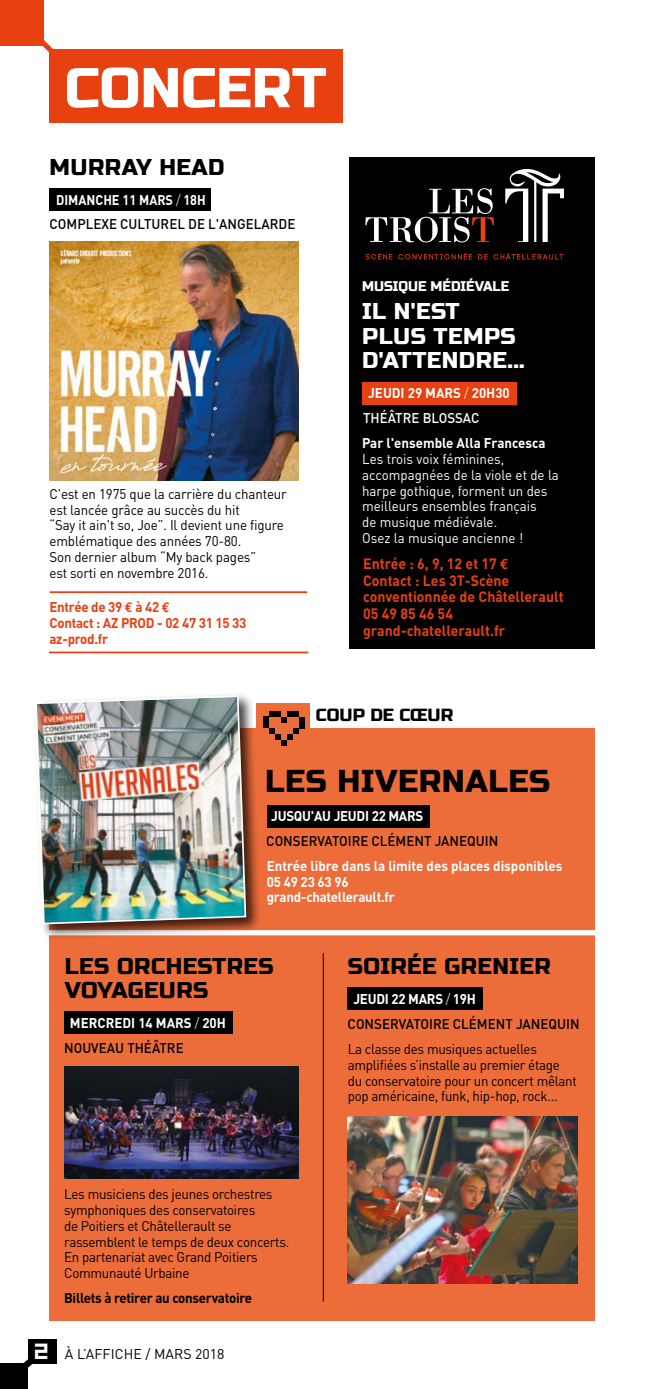
<style>
.page{position:relative;width:645px;height:1389px;background:#fff}
.page>*{position:absolute;margin:0;border:0;box-sizing:border-box;transform-origin:0 0}
.t1{font:56px "Russo One";color:#fff}
.t2{font:31.5px "Russo One";letter-spacing:.02em;color:#000}
.t3{font:22.75px/24.5px "Russo One";letter-spacing:.02em;color:#000}
.t4{font:22.75px/24.5px "Russo One";letter-spacing:.02em;color:#fff}
.t5{font:17.5px "Russo One";color:#000}
.t6{font:700 14.88px/16.6px "DIN";color:#e74011;scale:.95 1}
.t7{font:14px/15.8px "DIN";letter-spacing:-.02em;color:#000;scale:.95 1}
.t8{font:14px/15.8px "DIN";color:#fff;scale:.95 1}
.t9{font:700 14px/15.8px "DIN";color:#fff;scale:.95 1}
.t10{font:500 14px "DIN";color:#000;scale:.95 1}
.t11{font:700 14px/15.8px "DIN";letter-spacing:-.02em;color:#e74011;scale:.95 1}
.t12{font:700 14px "DIN";letter-spacing:-.02em;color:#fff;scale:.95 1}
.t13{font:700 14px "DIN";letter-spacing:-.02em;color:#000;scale:.95 1}
.t14{font:14px "DIN";letter-spacing:.005em;color:#000}
.t15{font:700 14px "DIN";color:#fff;scale:.9 1}
.t16{font:14px "Russo One";color:#fff;scale:.95 1}
.t17{font:500 14px "DIN";color:#fff;scale:.95 1}
.s1{font-weight:300}
.s2{font-family:"Euro Mono"}
.s3{font-family:"Symtext";font-size:21px;color:#fff}
</style>
<div class="page">
<div style="left:349px;top:157px;width:246px;height:491px;background:#000"></div>
<div style="left:28px;top:1339px;width:28px;height:25px;background:#000"></div>
<div style="left:0;top:1364px;width:27px;height:25px;background:#000"></div>
<svg style="left:11px;top:1359px;width:22px;height:20px"></svg>
<div style="left:0;top:0;width:44px;height:45px;background:#e74011"></div>
<div style="left:50px;top:50px;width:293px;height:73px;background:#e74011"></div>
<svg style="left:30px;top:40px;width:31px;height:21px"></svg>
<div style="left:50px;top:188px;width:161px;height:23px;background:#000"></div>
<img style="left:50px;top:241px;width:249px;height:239px">
<div style="left:50px;top:728px;width:545px;height:592px;background:#ed6d3a"></div>
<div style="left:267px;top:805px;width:163px;height:23px;background:#000"></div>
<div style="left:64px;top:1012px;width:169px;height:22px;background:#000"></div>
<div style="left:348px;top:987px;width:135px;height:23px;background:#000"></div>
<div style="left:256px;top:703px;width:54px;height:49px;background:#ed6d3a"></div>
<div style="left:287px;top:711px;width:12px;height:6px;background:#000"></div>
<div style="left:269px;top:711px;width:12px;height:5px;background:#000"></div>
<div style="left:263px;top:716px;width:6px;height:12px;background:#000"></div>
<div style="left:299px;top:717px;width:6px;height:11px;background:#000"></div>
<svg style="left:269px;top:717px;width:30px;height:29px"></svg>
<img style="left:64px;top:1066px;width:235px;height:113px">
<hr style="left:323px;top:953px;width:1px;height:349px;background:#000">
<div style="left:30px;top:930px;width:584px;height:5px;background:#fff"></div>
<div style="left:32px;top:692px;width:230px;height:248px;background:#000;opacity:.75"></div>
<img style="left:34px;top:694px;width:213px;height:231px">
<hr style="left:50px;top:591px;width:257px;height:2px;background:#e74011">
<hr style="left:49px;top:652px;width:259px;height:1px;background:#e74011">
<div style="left:362px;top:382px;width:155px;height:22px;background:#e74011"></div>
<svg style="left:365px;top:188px;width:129px;height:54px"></svg>
<svg style="left:505px;top:169px;width:59px;height:73px"></svg>
<svg style="left:366px;top:253px;width:26px;height:7px"></svg>
<svg style="left:398px;top:253px;width:74px;height:7px"></svg>
<svg style="left:478px;top:253px;width:85px;height:7px"></svg>
<img style="left:348px;top:1117px;width:229px;height:166px">
<h1 class="t1" style="left:65px;top:55px;width:263px">CONCERT</h1>
<h3 class="t3" style="left:50px;top:155px;width:176px">MURRAY HEAD</h3>
<p class="t15" style="left:56px;top:191px;width:168px">DIMANCHE 11 MARS <span class="s1">/</span> 18H</p>
<p class="t10" style="left:50px;top:215px;width:260px">COMPLEXE CULTUREL DE L'ANGELARDE</p>
<p class="t7" style="left:49px;top:486px;width:251px">C'est en 1975 que la carrière du chanteur est lancée grâce au succès du hit<br>“Say it ain't so, Joe”. Il devient une figure emblématique des années 70-80.<br>Son dernier album “My back pages”<br>est sorti en novembre 2016.</p>
<p class="t11" style="left:49px;top:599px;width:209px">Entrée de 39 <span class="s2">€</span> à 42 <span class="s2">€<br></span>Contact : AZ PROD - 02 47 31 15 33 az-prod.fr</p>
<p class="t16" style="left:362px;top:278px;width:156px">MUSIQUE MÉDIÉVALE</p>
<h3 class="t4" style="left:362px;top:300px;width:164px">IL N'EST<br>PLUS TEMPS<br>D'ATTENDRE...</h3>
<p class="t9" style="left:368px;top:385px;width:151px">JEUDI 29 MARS <span class="s1">/</span> 20H30</p>
<p class="t9" style="left:362px;top:435px;width:195px">Par l'ensemble Alla Francesca</p>
<p class="t8" style="left:362px;top:451px;width:209px">Les trois voix féminines, accompagnées de la viole et de la harpe gothique, forment un des meilleurs ensembles français<br>de musique médiévale.<br>Osez la musique ancienne !</p>
<p class="t17" style="left:363px;top:409px;width:124px">THÉÂTRE BLOSSAC</p>
<p class="t6" style="left:363px;top:555px;width:213px">Entrée : 6, 9, 12 et 17 <span class="s2">€<br></span>Contact : Les 3T-Scène conventionnée de Châtellerault<br>05 49 85 46 54 grand-chatellerault.fr</p>
<p class="t5" style="left:316px;top:704px;width:139px">COUP DE CŒUR</p>
<h2 class="t2" style="left:265px;top:763px;width:287px">LES HIVERNALES</h2>
<p class="t12" style="left:271px;top:807px;width:162px">JUSQU'AU JEUDI 22 MARS</p>
<p class="t10" style="left:266px;top:832px;width:246px">CONSERVATOIRE CLÉMENT JANEQUIN</p>
<p class="t9" style="left:267px;top:857px;width:313px">Entrée libre dans la limite des places disponibles<br>05 49 23 63 96<br>grand-chatellerault.fr</p>
<h3 class="t3" style="left:65px;top:954px;width:210px">LES ORCHESTRES<br>VOYAGEURS</h3>
<h3 class="t3" style="left:348px;top:954px;width:205px">SOIRÉE GRENIER</h3>
<p class="t9" style="left:70px;top:1015px;width:166px">MERCREDI 14 MARS <span class="s1">/</span> 20H</p>
<p class="t12" style="left:353px;top:990px;width:130px">JEUDI 22 MARS <span class="s1">/</span> 19H</p>
<p class="t7" style="left:348px;top:1041px;width:243px">La classe des musiques actuelles amplifiées s’installe au premier étage du conservatoire pour un concert mêlant pop américaine, funk, hip-hop, rock...</p>
<p class="t10" style="left:348px;top:1015px;width:246px">CONSERVATOIRE CLÉMENT JANEQUIN</p>
<p class="t10" style="left:64px;top:1039px;width:127px">NOUVEAU THÉÂTRE</p>
<p class="t7" style="left:64px;top:1186px;width:238px">Les musiciens des jeunes orchestres symphoniques des conservatoires<br>de Poitiers et Châtellerault se rassemblent le temps de deux concerts.<br>En partenariat avec Grand Poitiers<br>Communauté Urbaine</p>
<p class="t13" style="left:64px;top:1288px;width:199px">Billets à retirer au conservatoire</p>
<p class="t14" style="left:35px;top:1345px;width:191px"><span class="s3">2</span> À L’AFFICHE / MARS 2018</p>
</div>
